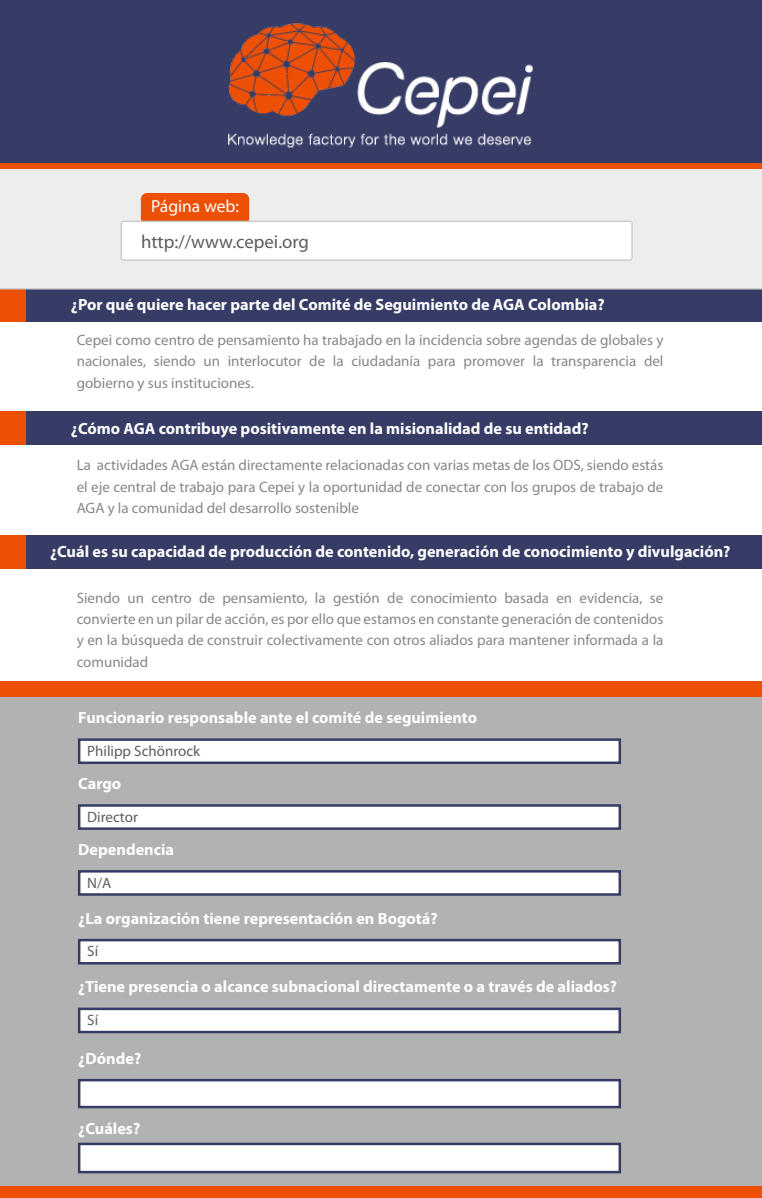
<style>
.page{position:relative;width:762px;height:1198px;background:#fff}
.page>*{position:absolute;margin:0;border:0;box-sizing:border-box;transform-origin:0 0}
.t1{font:18.75px "Myriad Pro";color:#5d5d5d}
.t2{font:17.5px "Myriad Pro";color:#fff}
.t3{font:700 16.25px "Myriad Pro";color:#fff}
.t4{font:15px/21.2px "Myriad Pro";color:#878787;text-align:justify}
.t5{font:15px "Myriad Pro";color:#5d5d5d}
</style>
<div class="page">
<div style="left:0;top:0;width:762px;height:166px;background:#373c66"></div>
<div style="left:0;top:288px;width:28px;height:33px;background:#ed5005"></div>
<div style="left:26px;top:288px;width:736px;height:33px;background:#373c66"></div>
<div style="left:0;top:411px;width:28px;height:34px;background:#ed5005"></div>
<div style="left:26px;top:411px;width:736px;height:34px;background:#373c66"></div>
<div style="left:0;top:169px;width:762px;height:120px;background:#ededed"></div>
<div style="left:141px;top:193px;width:108px;height:32px;background:#ed5005;border-radius:6px"></div>
<div style="left:0;top:163px;width:762px;height:6px;background:#ed5005"></div>
<div style="left:121px;top:221px;width:511px;height:39px;background:#fff;border-radius:2px"></div>
<div style="left:121px;top:221px;width:511px;height:40px;border:1px solid #c6c6c6;border-radius:2px"></div>
<div style="left:0;top:535px;width:28px;height:33px;background:#ed5005"></div>
<div style="left:27px;top:535px;width:735px;height:33px;background:#373c66"></div>
<div style="left:0;top:695px;width:762px;height:493px;background:#b2b2b2"></div>
<div style="left:0;top:1186px;width:762px;height:12px;background:#ed5005"></div>
<div style="left:0;top:681px;width:762px;height:15px;background:#ed5005"></div>
<div style="left:78px;top:738px;width:543px;height:26px;background:#fff;border:2px solid #373c66"></div>
<div style="left:78px;top:804px;width:543px;height:26px;background:#fff;border:2px solid #373c66"></div>
<div style="left:78px;top:870px;width:543px;height:25px;background:#fff;border:2px solid #373c66"></div>
<div style="left:78px;top:939px;width:543px;height:25px;background:#fff;border:2px solid #373c66"></div>
<div style="left:78px;top:1007px;width:543px;height:26px;background:#fff;border:2px solid #373c66"></div>
<div style="left:78px;top:1079px;width:543px;height:29px;background:#fff;border:2px solid #373c66"></div>
<div style="left:78px;top:1142px;width:543px;height:31px;background:#fff;border:2px solid #373c66"></div>
<img style="left:228px;top:23px;width:305px;height:125px">
<p class="t2" style="left:151px;top:195px;width:89px">Página web:</p>
<p class="t1" style="left:141px;top:230px;width:169px">http://www.cepei.org</p>
<p class="t3" style="left:71px;top:294px;width:535px">¿Por qué quiere hacer parte del Comité de Seguimiento de AGA Colombia?</p>
<p class="t4" style="left:77px;top:329px;width:588px">Cepei como centro de pensamiento ha trabajado en la incidencia sobre agendas de globales y nacionales, siendo un interlocutor de la ciudadanía para promover la transparencia del gobierno y sus instituciones.</p>
<p class="t3" style="left:71px;top:417px;width:519px">¿Cómo AGA contribuye positivamente en la misionalidad de su entidad?</p>
<p class="t4" style="left:77px;top:454px;width:588px">La actividades AGA están directamente relacionadas con varias metas de los ODS, siendo estás el eje central de trabajo para Cepei y la oportunidad de conectar con los grupos de trabajo de AGA y la comunidad del desarrollo sostenible</p>
<p class="t3" style="left:50px;top:541px;width:682px">¿Cuál es su capacidad de producción de contenido, generación de conocimiento y divulgación?</p>
<p class="t4" style="left:77px;top:587px;width:588px">Siendo un centro de pensamiento, la gestión de conocimiento basada en evidencia, se convierte en un pilar de acción, es por ello que estamos en constante generación de contenidos y en la búsqueda de construir colectivamente con otros aliados para mantener informada a la comunidad</p>
<p class="t3" style="left:78px;top:707px;width:400px">Funcionario responsable ante el comité de seguimiento</p>
<p class="t5" style="left:87px;top:741px;width:114px">Philipp Schönrock</p>
<p class="t3" style="left:78px;top:773px;width:45px">Cargo</p>
<p class="t5" style="left:87px;top:807px;width:52px">Director</p>
<p class="t3" style="left:78px;top:838px;width:97px">Dependencia</p>
<p class="t5" style="left:87px;top:873px;width:26px">N/A</p>
<p class="t3" style="left:78px;top:907px;width:361px">¿La organización tiene representación en Bogotá?</p>
<p class="t5" style="left:87px;top:942px;width:12px">Sí</p>
<p class="t3" style="left:78px;top:976px;width:540px">¿Tiene presencia o alcance subnacional directamente o a través de aliados?</p>
<p class="t5" style="left:87px;top:1010px;width:12px">Sí</p>
<p class="t3" style="left:78px;top:1047px;width:64px">¿Dónde?</p>
<p class="t3" style="left:78px;top:1117px;width:63px">¿Cuáles?</p>
</div>
